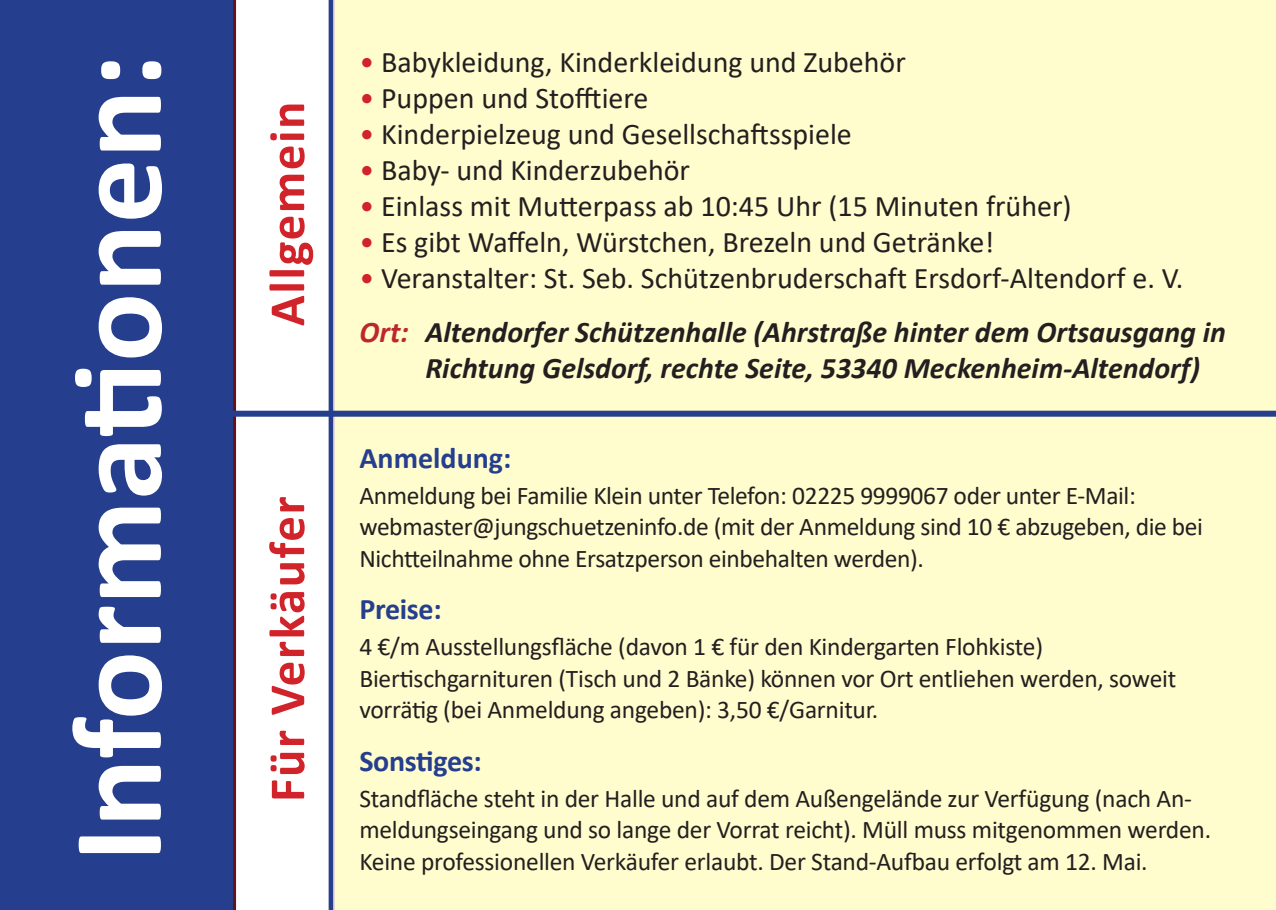
<style>
.page{position:relative;width:1276px;height:910px;background:#fff}
.page>*{position:absolute;margin:0;border:0;box-sizing:border-box;transform-origin:0 0}
.t1{font:700 129px "Calibri";color:#fff}
.t2{font:700 51px "Calibri";letter-spacing:.03em;color:#d1232a}
.t3{font:30px "Calibri";color:#231f20}
.t4{font:italic 700 30px/36px "Calibri";color:#231f20}
.t5{font:700 30px "Calibri";letter-spacing:-.01em;color:#253f8e}
.t6{font:25.5px/31.5px "Calibri";letter-spacing:-.01em;color:#231f20}
.s1{color:#d1232a}
.s2{color:#bc272d}
</style>
<div class="page">
<div style="left:333px;top:0;width:943px;height:910px;background:#fffccd"></div>
<div style="left:0;top:0;width:236px;height:910px;background:#253f8e"></div>
<div style="left:219px;top:411px;width:1057px;height:6px;background:#253f8e"></div>
<hr style="left:329px;top:0;width:4px;height:910px;background:#253f8e">
<p class="t1" style="left:26px;top:862px;width:810px;rotate:-90deg">Informationen:</p>
<p class="t2" style="left:251px;top:326px;width:226px;rotate:-90deg">Allgemein</p>
<p class="t2" style="left:251px;top:802px;width:307px;rotate:-90deg">Für Verkäufer</p>
<p class="t3" style="left:359px;top:41px;width:548px"><span class="s1">•</span> Babykleidung, Kinderkleidung und Zubehör</p>
<p class="t3" style="left:359px;top:77px;width:291px"><span class="s1">•</span> Puppen und Stofftiere</p>
<p class="t3" style="left:359px;top:113px;width:494px"><span class="s1">•</span> Kinderpielzeug und Gesellschaftsspiele</p>
<p class="t3" style="left:359px;top:149px;width:332px"><span class="s1">•</span> Baby- und Kinderzubehör</p>
<p class="t3" style="left:359px;top:185px;width:714px"><span class="s1">•</span> Einlass mit Mutterpass ab 10:45 Uhr (15 Minuten früher)</p>
<p class="t3" style="left:359px;top:221px;width:636px"><span class="s1">•</span> Es gibt Waffeln, Würstchen, Brezeln und Getränke!</p>
<p class="t3" style="left:359px;top:257px;width:825px"><span class="s1">•</span> Veranstalter: St. Seb. Schützenbruderschaft Ersdorf-Altendorf e. V.</p>
<p class="t4" style="left:425px;top:313px;width:802px;text-indent:-66px"><span class="s2">Ort:</span> Altendorfer Schützenhalle (Ahrstraße hinter dem Ortsausgang in<br>Richtung Gelsdorf, rechte Seite, 53340 Meckenheim-Altendorf)</p>
<p class="t5" style="left:359px;top:437px;width:153px">Anmeldung:</p>
<p class="t6" style="left:359px;top:479px;width:845px">Anmeldung bei Familie Klein unter Telefon: 02225 9999067 oder unter E-Mail: webmaster@jungschuetzeninfo.de (mit der Anmeldung sind 10 € abzugeben, die bei<br>Nichtteilnahme ohne Ersatzperson einbehalten werden).</p>
<p class="t5" style="left:359px;top:588px;width:84px">Preise:</p>
<p class="t6" style="left:359px;top:630px;width:685px">4 €/m Ausstellungsfläche (davon 1 € für den Kindergarten Flohkiste)</p>
<p class="t6" style="left:359px;top:662px;width:818px">Biertischgarnituren (Tisch und 2 Bänke) können vor Ort entliehen werden, soweit vorrätig (bei Anmeldung angeben): 3,50 €/Garnitur.</p>
<p class="t5" style="left:359px;top:740px;width:124px">Sonstiges:</p>
<p class="t6" style="left:359px;top:782px;width:853px">Standfläche steht in der Halle und auf dem Außengelände zur Verfügung (nach An&shy;meldungseingang und so lange der Vorrat reicht). Müll muss mitgenommen werden.<br>Keine professionellen Verkäufer erlaubt. Der Stand-Aufbau erfolgt am 12. Mai.</p>
</div>
